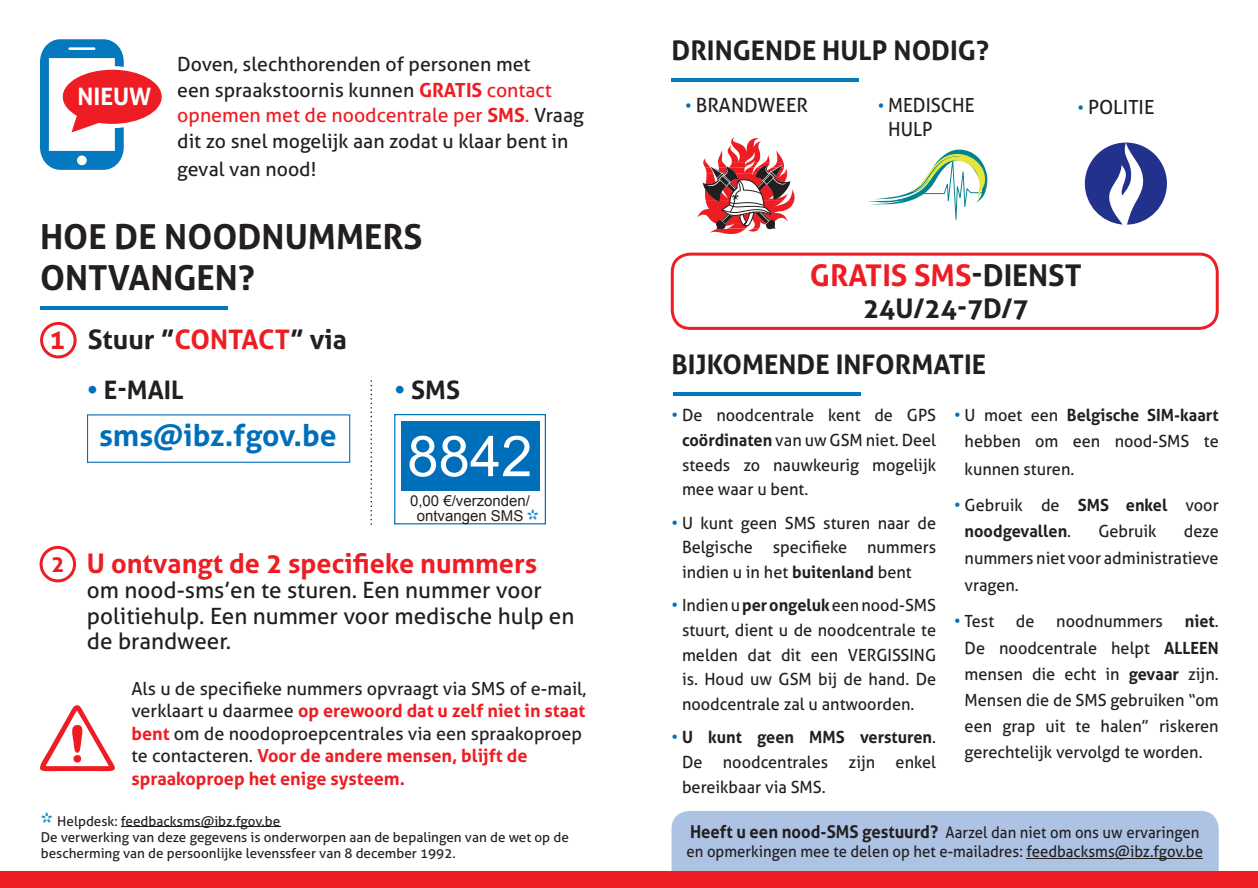
<style>
.page{position:relative;width:1258px;height:888px;background:#fff}
.page>*{position:absolute;margin:0;border:0;box-sizing:border-box;transform-origin:0 0}
.t1{font:56.4px "Arial";color:#fff}
.t2{font:700 34.5px/41.4px "Aller";color:#231f20}
.t3{font:700 30.15px "Aller";color:#006fba}
.t4{font:700 30px "Aller";color:#ee1d23}
.t5{font:700 27px "Aller";color:#231f20}
.t6{font:700 27px "Aller";color:#ee1d23}
.t7{font:700 25.5px "Aller";color:#231f20}
.t8{font:700 24px "Aller";color:#fff}
.t9{font:700 24px "Aller";color:#2793d1}
.t10{font:22.5px/25.5px "Aller";color:#231f20}
.t11{font:700 22.5px "Aller";color:#ee1d23}
.t12{font:19.5px/25.3px "Aller";color:#231f20}
.t13{font:19.5px/24px "Aller";color:#231f20;scale:.94 1}
.t14{font:18px/22.5px "Aller";color:#231f20}
.t15{font:16.8px/24.8px "Aller";color:#231f20;text-align:justify}
.t16{font:700 16.8px/26.1px "Aller";color:#231f20}
.t17{font:15.9px/19px "Aller";color:#231f20;scale:.94 1}
.t18{font:15px/15px "Arial";color:#231f20;text-align:center}
.t19{font:13.5px/16.2px "Aller";color:#231f20}
.s1{font-weight:700;color:#ee1d23}
.s2{color:#ee1d23}
.s3{color:#006fba}
.s4{font-size:17.25px;color:#006fba}
.s5{color:#231f20}
.s6{font-weight:700}
.s7{font-weight:400;color:#006fba}
.s8{font-weight:400}
.s9{font-weight:700;font-size:17.7px}
</style>
<div class="page">
<div style="left:671px;top:811px;width:548px;height:60px;background:#aec3e4"></div>
<hr style="left:671px;top:79px;width:188px;height:3px;background:#0579bf">
<hr style="left:40px;top:307px;width:187px;height:3px;background:#0579bf">
<div style="left:0;top:871px;width:1258px;height:17px;background:#ee1d23"></div>
<svg style="left:40px;top:705px;width:75px;height:67px"></svg>
<hr style="left:674px;top:392px;width:187px;height:3px;background:#0579bf">
<svg style="left:671px;top:253px;width:548px;height:77px"></svg>
<svg style="left:869px;top:149px;width:119px;height:71px"></svg>
<svg style="left:697px;top:137px;width:97px;height:97px"></svg>
<svg style="left:1085px;top:143px;width:82px;height:82px"></svg>
<svg style="left:370px;top:380px;width:2px;height:145px"></svg>
<svg style="left:87px;top:414px;width:263px;height:49px"></svg>
<hr style="left:1026px;top:858px;width:177px;height:1px;background:#231f20">
<svg style="left:394px;top:414px;width:152px;height:110px"></svg>
<hr style="left:121px;top:826px;width:159px;height:1px;background:#231f20">
<svg style="left:40px;top:322px;width:37px;height:36px"></svg>
<svg style="left:40px;top:546px;width:36px;height:36px"></svg>
<svg style="left:40px;top:39px;width:122px;height:131px"></svg>
<h3 class="t8" style="left:77px;top:81px;width:75px">NIEUW</h3>
<p class="t12" style="left:177px;top:52px;width:408px">Doven, slechthorenden of personen met<br>een spraakstoornis kunnen <span class="s1">GRATIS</span> <span class="s2">contact opnemen met de noodcentrale per</span> <span class="s1">SMS</span><span class="s2">.</span> Vraag dit zo snel mogelijk aan zodat u klaar bent in</p>
<p class="t12" style="left:177px;top:156px;width:141px">geval van nood!</p>
<h2 class="t2" style="left:40px;top:215px;width:384px">HOE DE NOODNUMMERS<br>ONTVANGEN?</h2>
<h3 class="t5" style="left:49px;top:323px;width:299px"><span class="s2">1</span> Stuur ”<span class="s2">CONTACT</span>” via</h3>
<h3 class="t7" style="left:87px;top:374px;width:99px"><span class="s3">•</span> E-MAIL</h3>
<h3 class="t7" style="left:394px;top:374px;width:67px"><span class="s3">•</span> SMS</h3>
<h3 class="t3" style="left:99px;top:417px;width:239px">sms@ibz.fgov.be</h3>
<h1 class="t1" style="left:407px;top:419px;width:127px">8842</h1>
<p class="t18" style="left:410px;top:493px;width:122px">0,00 €/verzonden/ ontvangen SMS</p>
<h3 class="t9" style="left:527px;top:503px;width:13px">*</h3>
<h3 class="t11" style="left:51px;top:551px;width:15px">2</h3>
<h3 class="t6" style="left:87px;top:546px;width:452px">U ontvangt de 2 specifieke nummers</h3>
<h3 class="t10" style="left:87px;top:577px;width:489px">om nood-sms’en te sturen. Een nummer voor politiehulp. Een nummer voor medische hulp en de brandweer.</h3>
<p class="t14" style="left:131px;top:677px;width:456px">Als u de specifieke nummers opvraagt via SMS of e-mail, verklaart u daarmee <span class="s1">op erewoord dat u zelf niet in staat bent</span> om de noodoproepcentrales via een spraakoproep te contacteren. <span class="s1">Voor de andere mensen, blijft de spraakoproep het enige systeem.</span></p>
<h3 class="t9" style="left:41px;top:807px;width:13px">*</h3>
<p class="t19" style="left:41px;top:813px;width:530px;text-indent:16px">Helpdesk: feedbacksms@ibz.fgov.be<br>De verwerking van deze gegevens is onderworpen aan de bepalingen van de wet op de bescherming van de persoonlijke levenssfeer van 8 december 1992.</p>
<h3 class="t5" style="left:671px;top:34px;width:319px">DRINGENDE HULP NODIG?</h3>
<p class="t12" style="left:685px;top:92px;width:124px"><span class="s4">•</span> BRANDWEER</p>
<p class="t13" style="left:888px;top:93px;width:93px;text-indent:-10px"><span class="s4">•</span> MEDISCHE<br>HULP</p>
<p class="t12" style="left:1077px;top:95px;width:78px"><span class="s4">•</span> POLITIE</p>
<h3 class="t4" style="left:810px;top:257px;width:273px">GRATIS SMS<span class="s5">-DIENST</span></h3>
<h3 class="t5" style="left:863px;top:292px;width:167px">24U/24-7D/7</h3>
<h3 class="t5" style="left:671px;top:347px;width:316px">BIJKOMENDE INFORMATIE</h3>
<p class="t15" style="left:682px;top:403px;width:256px;text-indent:-10px"><span class="s3">•</span> De noodcentrale kent de GPS <span class="s6">coördinaten</span> van uw GSM niet. Deel steeds zo nauwkeurig mogelijk mee waar u bent.</p>
<p class="t15" style="left:682px;top:510px;width:256px;text-indent:-10px"><span class="s3">•</span> U kunt geen SMS sturen naar de Belgische specifieke nummers indien u in het <span class="s6">buitenland</span> bent</p>
<p class="t15" style="left:682px;top:593px;width:256px;text-indent:-10px"><span class="s3">•</span> Indien u <span class="s6">per ongeluk</span> een nood-SMS stuurt, dient u de noodcentrale te melden dat dit een VERGISSING is. Houd uw GSM bij de hand. De noodcentrale zal u antwoorden.</p>
<p class="t15" style="left:682px;top:725px;width:256px;text-indent:-10px"><span class="s3">•</span> <span class="s6">U kunt geen MMS versturen</span>.<br>De noodcentrales zijn enkel bereikbaar via SMS.</p>
<p class="t15" style="left:954px;top:402px;width:266px;line-height:26.1px;text-align:right"><span class="s3">•</span> U moet een <span class="s6">Belgische SIM-kaart </span>hebben om een nood-SMS te</p>
<p class="t15" style="left:964px;top:457px;width:111px">kunnen sturen.</p>
<p class="t16" style="left:964px;top:492px;width:256px;text-indent:-10px"><span class="s7">•</span> <span class="s8">Gebruik de</span> SMS enkel <span class="s8">voor </span>noodgevallen<span class="s8">.</span></p>
<p class="t15" style="left:964px;top:518px;width:256px;line-height:26.1px;text-align:right">deze<br>nummers niet voor administratieve</p>
<p class="t15" style="left:964px;top:573px;width:56px">vragen.</p>
<p class="t15" style="left:954px;top:609px;width:42px"><span class="s3">•</span> Test</p>
<p class="t15" style="left:1016px;top:609px;width:20px">de</p>
<p class="t15" style="left:1056px;top:609px;width:108px">noodnummers</p>
<p class="t15" style="left:1098px;top:519px;width:60px">Gebruik</p>
<p class="t15" style="left:964px;top:608px;width:256px;line-height:26.1px;text-indent:220px"><span class="s6">niet</span>.<br>De noodcentrale helpt <span class="s6">ALLEEN </span>mensen die echt in <span class="s6">gevaar</span> zijn.<br>Mensen die de SMS gebruiken “om een grap uit te halen” riskeren gerechtelijk vervolgd te worden.</p>
<p class="t17" style="left:686px;top:822px;width:551px"><span class="s9">Heeft u een nood-SMS gestuurd?</span> Aarzel dan niet om ons uw ervaringen en opmerkingen mee te delen op het e-mailadres: feedbacksms@ibz.fgov.be</p>
</div>
